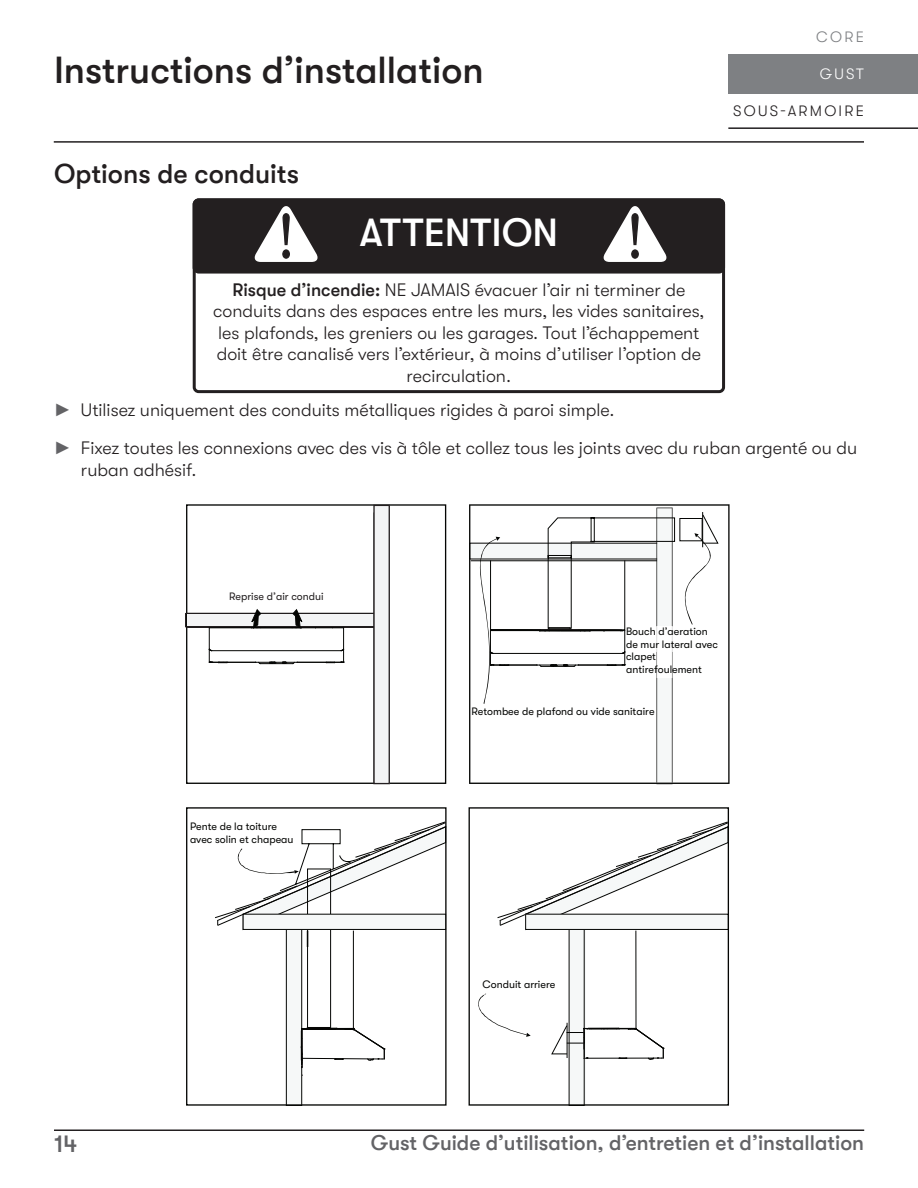
<style>
.page{position:relative;width:918px;height:1188px;background:#fff}
.page>*{position:absolute;margin:0;border:0;box-sizing:border-box;transform-origin:0 0}
.t1{font:500 39px "GT Walsheim";color:#fff}
.t2{font:500 37.5px "GT Walsheim";color:#231f20}
.t3{font:500 27px "GT Walsheim";color:#231f20}
.t4{font:500 24px "GT Walsheim";color:#636366}
.t5{font:500 21px "GT Walsheim";color:#636366}
.t6{font:300 18px/21.6px "GT Walsheim";color:#231f20}
.t7{font:300 15px "GT Walsheim";letter-spacing:.15em;color:#231f20}
.t8{font:300 15px "GT Walsheim";color:#fff}
.t9{font:300 15px "GT Walsheim";color:#7e8083}
.t10{font:10.65px/12.9px "GT Walsheim";color:#040503}
.t11{font:10.65px "GT Walsheim";color:#211d1e}
.s1{font-weight:500}
</style>
<div class="page">
<hr style="left:54px;top:141px;width:810px;height:2px;background:#231f20">
<hr style="left:54px;top:1130px;width:810px;height:1px;background:#231f20">
<div style="left:728px;top:54px;width:190px;height:40px;background:#7e8083"></div>
<hr style="left:728px;top:127px;width:190px;height:2px;background:#231f20">
<div style="left:193px;top:199px;width:532px;height:75px;background:#231f20;border-radius:6px"></div>
<svg style="left:254px;top:206px;width:64px;height:56px"></svg>
<svg style="left:603px;top:206px;width:64px;height:56px"></svg>
<div style="left:193px;top:199px;width:532px;height:194px;border:3px solid #231f20;border-radius:4px"></div>
<hr style="left:567px;top:1023px;width:1px;height:35px;background:#040503">
<svg style="left:186px;top:504px;width:261px;height:602px"></svg>
<svg style="left:469px;top:504px;width:261px;height:280px"></svg>
<hr style="left:471px;top:560px;width:186px;height:1px;background:#040503">
<svg style="left:214px;top:821px;width:233px;height:126px"></svg>
<div style="left:570px;top:930px;width:15px;height:176px;background:#f6f8f8"></div>
<div style="left:566px;top:1032px;width:19px;height:11px;border:1px solid #040503"></div>
<div style="left:469px;top:807px;width:260px;height:299px;border:1px solid #040503"></div>
<svg style="left:478px;top:993px;width:53px;height:44px"></svg>
<hr style="left:353px;top:931px;width:1px;height:99px;background:#040503">
<hr style="left:636px;top:931px;width:1px;height:97px;background:#040503">
<svg style="left:651px;top:508px;width:63px;height:276px"></svg>
<div style="left:657px;top:626px;width:15px;height:52px;background:#fff"></div>
<hr style="left:672px;top:626px;width:1px;height:52px;background:#cdcdcc">
<hr style="left:656px;top:626px;width:1px;height:52px;background:#cdcdcc">
<div style="left:187px;top:613px;width:192px;height:14px;background:#f3f4f5"></div>
<div style="left:185px;top:613px;width:193px;height:14px;border:1px solid #211d1e"></div>
<hr style="left:187px;top:627px;width:192px;height:1px;background:#211d1e">
<hr style="left:187px;top:613px;width:192px;height:1px;background:#211d1e">
<div style="left:374px;top:505px;width:15px;height:279px;background:#f3f4f5"></div>
<div style="left:373px;top:505px;width:17px;height:279px;border:1px solid #231f20"></div>
<svg style="left:497px;top:821px;width:232px;height:109px"></svg>
<hr style="left:260px;top:663px;width:33px;height:1px;background:#040503">
<svg style="left:255px;top:661px;width:6px;height:4px"></svg>
<svg style="left:282px;top:661px;width:16px;height:4px"></svg>
<svg style="left:251px;top:609px;width:52px;height:20px"></svg>
<div style="left:211px;top:662px;width:131px;height:1px;border:1px solid #040503"></div>
<hr style="left:209px;top:627px;width:135px;height:1px;background:#040503">
<svg style="left:325px;top:628px;width:25px;height:36px"></svg>
<svg style="left:204px;top:628px;width:24px;height:36px"></svg>
<hr style="left:212px;top:650px;width:129px;height:1px;background:#040503">
<svg style="left:476px;top:537px;width:150px;height:167px"></svg>
<hr style="left:493px;top:653px;width:129px;height:1px;background:#040503">
<svg style="left:583px;top:1028px;width:82px;height:32px"></svg>
<svg style="left:301px;top:1028px;width:85px;height:48px"></svg>
<h2 class="t2" style="left:54px;top:49px;width:431px">Instructions d’installation</h2>
<h3 class="t3" style="left:54px;top:158px;width:247px">Options de conduits</h3>
<h1 class="t1" style="left:359px;top:211px;width:200px">ATTENTION</h1>
<p class="t6" style="left:213px;top:281px;width:493px;text-align:center"><span class="s1">Risque d’incendie:</span> NE JAMAIS évacuer l’air ni terminer de conduits dans des espaces entre les murs, les vides sanitaires, les plafonds, les greniers ou les garages. Tout l’échappement doit être canalisé vers l’extérieur, à moins d’utiliser l’option de recirculation.</p>
<p class="t9" style="left:816px;top:31px;width:49px">CORE</p>
<p class="t8" style="left:820px;top:68px;width:46px">GUST</p>
<p class="t7" style="left:733px;top:105px;width:132px">SOUS-ARMOIRE</p>
<p class="t6" style="left:81px;top:393px;width:778px;line-height:37.8px">Utilisez uniquement des conduits métalliques rigides à paroi simple.<br>Fixez toutes les connexions avec des vis à tôle et collez tous les joints avec du ruban argenté ou du</p>
<p class="t6" style="left:81px;top:461px;width:117px">ruban adhésif.</p>
<p class="t11" style="left:229px;top:593px;width:96px">Reprise d’air condui</p>
<p class="t10" style="left:190px;top:821px;width:105px">Pente de la toiture avec solin et chapeau</p>
<p class="t10" style="left:626px;top:626px;width:93px">Bouch d’aeration de mur lateral avec clapet antirefoulement</p>
<p class="t10" style="left:471px;top:706px;width:185px">Retombee de plafond ou vide sanitaire</p>
<p class="t10" style="left:483px;top:979px;width:74px">Conduit arriere</p>
<h3 class="t4" style="left:54px;top:1131px;width:25px">14</h3>
<p class="t5" style="left:371px;top:1131px;width:495px">Gust Guide d’utilisation, d’entretien et d’installation</p>
</div>
